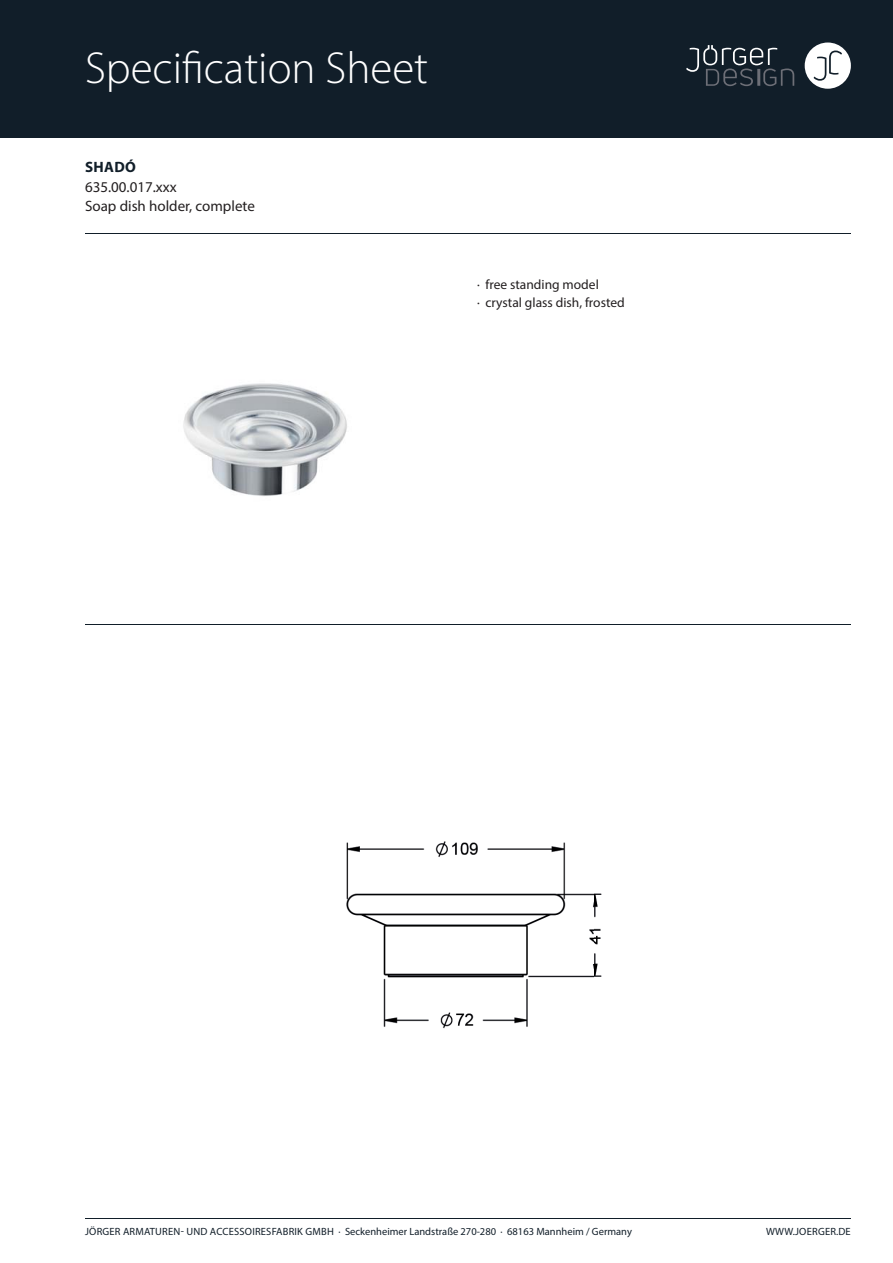
<style>
.page{position:relative;width:893px;height:1263px;background:#fff}
.page>*{position:absolute;margin:0;border:0;box-sizing:border-box;transform-origin:0 0}
.t1{font:300 45px "Myriad Pro";color:#fff}
.t2{font:15px "Myriad Pro";color:#231f20}
.t3{font:700 15px "Myriad Pro";letter-spacing:.02em;color:#111e29}
.t4{font:13.5px/18px "Myriad Pro";color:#231f20}
.t5{font:10.5px "Myriad Pro";letter-spacing:.005em;color:#111e29}
</style>
<div class="page">
<div style="left:0;top:0;width:893px;height:138px;background:#111e29"></div>
<div style="left:805px;top:43px;width:46px;height:46px;background:#fff;border-radius:50%"></div>
<svg style="left:814px;top:51px;width:28px;height:30px"></svg>
<svg style="left:686px;top:45px;width:108px;height:41px"></svg>
<hr style="left:85px;top:1218px;width:766px;height:1px;background:#111e29">
<hr style="left:85px;top:233px;width:766px;height:1px;background:#111e29">
<hr style="left:85px;top:624px;width:766px;height:1px;background:#111e29">
<img style="left:183px;top:383px;width:164px;height:113px">
<img style="left:346px;top:841px;width:256px;height:188px">
<h1 class="t1" style="left:85px;top:41px;width:345px">Specification Sheet</h1>
<h2 class="t3" style="left:85px;top:161px;width:52px">SHADÓ</h2>
<h2 class="t2" style="left:85px;top:200px;width:171px">Soap dish holder, complete</h2>
<h2 class="t2" style="left:85px;top:181px;width:93px">635.00.017.xxx</h2>
<p class="t4" style="left:477px;top:277px;width:149px">· free standing model<br>· crystal glass dish, frosted</p>
<p class="t5" style="left:85px;top:1228px;width:548px">JÖRGER ARMATUREN- UND ACCESSOIRESFABRIK GMBH · Seckenheimer Landstraße 270-280 · 68163 Mannheim / Germany</p>
<p class="t5" style="left:766px;top:1228px;width:86px">WWW.JOERGER.DE</p>
</div>
